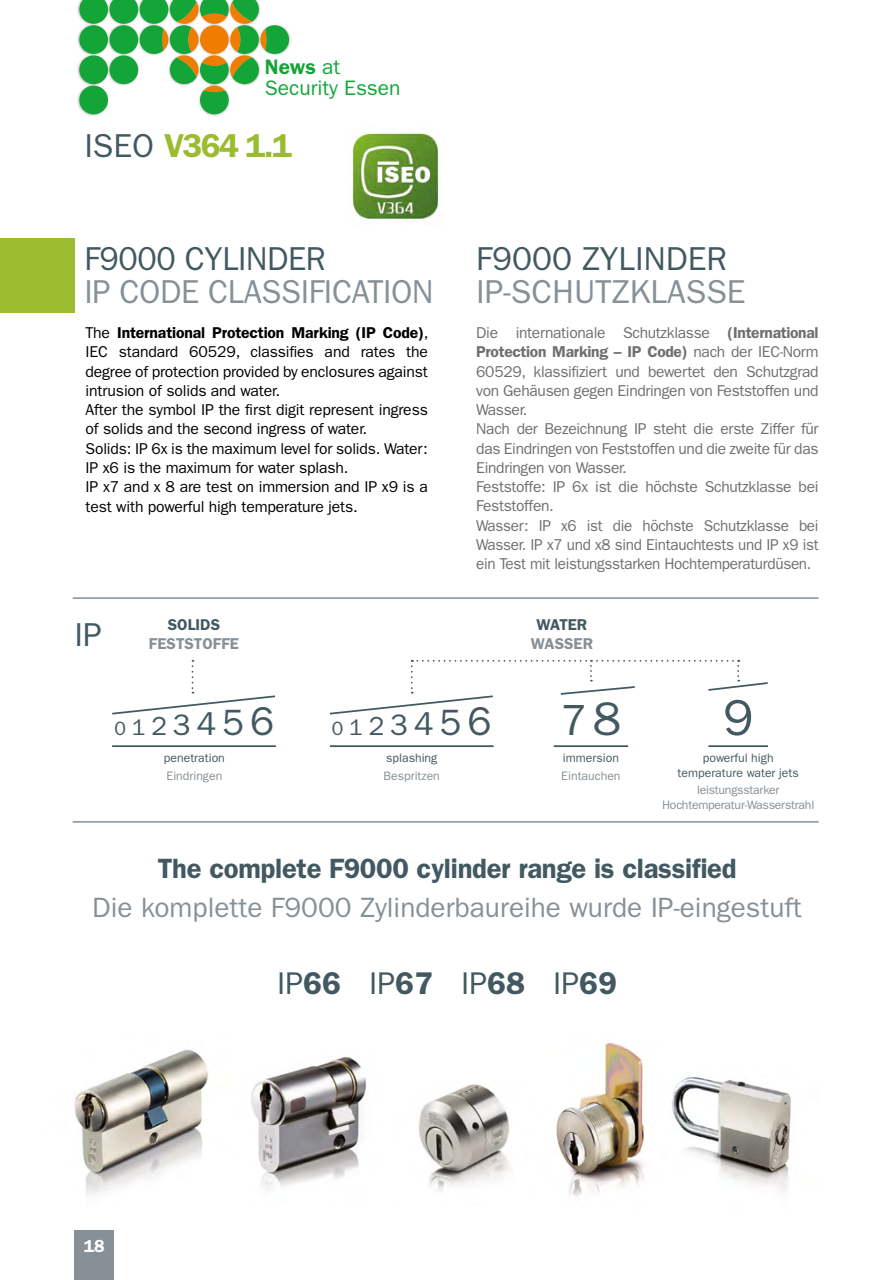
<style>
.page{position:relative;width:893px;height:1280px;background:#fff}
.page>*{position:absolute;margin:0;border:0;box-sizing:border-box;transform-origin:0 0}
.t1{font:50.75px "ITC Franklin Gothic Std";color:#425961}
.t2{font:43.75px "ITC Franklin Gothic Std";color:#425961}
.t3{font:33.25px "ITC Franklin Gothic Std";letter-spacing:-.01em;color:#879096}
.t4{font:33.25px "ITC Franklin Gothic Std";color:#425961}
.t5{font:600 33.25px "ITC Franklin Gothic Std";color:#9abc2e}
.t6{font:31.5px "ITC Franklin Gothic Std";color:#425961}
.t7{font:28px "ITC Franklin Gothic Std";color:#879096}
.t8{font:600 28px "ITC Franklin Gothic Std";letter-spacing:-.01em;color:#425961}
.t9{font:21px/21px "ITC Franklin Gothic Std";color:#13a538}
.t10{font:19.25px "ITC Franklin Gothic Std";color:#425961}
.t11{font:600 17.5px "ITC Franklin Gothic Std";color:#fff}
.t12{font:15.75px/19.2px "ITC Franklin Gothic Std";letter-spacing:-.02em;color:#706f6f}
.t13{font:15.75px/19.2px "ITC Franklin Gothic Std";letter-spacing:-.01em;color:#000}
.t14{font:600 15.75px "ITC Franklin Gothic Std";color:#879096}
.t15{font:600 15.75px "ITC Franklin Gothic Std";color:#425961}
.t16{font:12.25px/14.7px "ITC Franklin Gothic Std";color:#425961;text-align:center}
.t17{font:12.25px/14.7px "ITC Franklin Gothic Std";letter-spacing:-.02em;color:#879096;text-align:center}
.t18{font:12.25px "ITC Franklin Gothic Std";color:#879096}
.s1{font-weight:600}
.s2{font-weight:400;color:#425961}
.s3{font-size:22.75px}
.s4{font-size:26.25px}
.s5{font-size:29.75px}
.s6{font-size:33.25px}
.s7{font-size:36.75px}
.s8{font-size:40.25px}
.s9{font-size:47.25px}
</style>
<div class="page">
<div style="left:74px;top:1230px;width:40px;height:50px;background:#879096"></div>
<img style="left:77px;top:3px;width:214px;height:113px">
<svg style="left:79px;top:0;width:210px;height:114px"></svg>
<hr style="left:112px;top:745px;width:164px;height:2px;background:#425961">
<hr style="left:330px;top:745px;width:164px;height:2px;background:#425961">
<hr style="left:554px;top:745px;width:74px;height:2px;background:#425961">
<hr style="left:708px;top:745px;width:60px;height:2px;background:#425961">
<hr style="left:73px;top:822px;width:746px;height:1px;background:#425961">
<hr style="left:73px;top:598px;width:746px;height:1px;background:#425961">
<svg style="left:112px;top:660px;width:163px;height:55px"></svg>
<svg style="left:330px;top:660px;width:438px;height:55px"></svg>
<img style="left:556px;top:1042px;width:89px;height:155px">
<img style="left:418px;top:1084px;width:94px;height:107px">
<img style="left:671px;top:1077px;width:120px;height:114px">
<img style="left:251px;top:1057px;width:116px;height:132px">
<img style="left:74px;top:1049px;width:135px;height:146px">
<div style="left:0;top:238px;width:74px;height:75px;background:#9abc2e"></div>
<img style="left:351px;top:127px;width:88px;height:98px">
<h3 class="t9" style="left:265px;top:57px;width:137px"><span class="s1">News</span> at<br>Security Essen</h3>
<h3 class="t5" style="left:84px;top:126px;width:209px"><span class="s2">ISEO</span> V364 1.1</h3>
<h3 class="t4" style="left:84px;top:240px;width:243px">F9000 CYLINDER</h3>
<h3 class="t3" style="left:84px;top:273px;width:351px">IP CODE CLASSIFICATION</h3>
<p class="t13" style="left:86px;top:323px;width:345px">The <span class="s1">International Protection Marking (IP Code)</span>, IEC standard 60529, classifies and rates the degree of protection provided by enclosures against intrusion of solids and water.<br>After the symbol IP the fi rst digit represent ingress of solids and the second ingress of water.<br>Solids: IP 6x is the maximum level for solids. Water:<br>IP x6 is the maximum for water splash.<br>IP x7 and x 8 are test on immersion and IP x9 is a test with powerful high temperature jets.</p>
<h3 class="t4" style="left:74px;top:615px;width:29px">IP</h3>
<p class="t15" style="left:168px;top:615px;width:54px">SOLIDS</p>
<p class="t14" style="left:149px;top:634px;width:92px">FESTSTOFFE</p>
<h3 class="t4" style="left:476px;top:240px;width:252px">F9000 ZYLINDER</h3>
<h3 class="t3" style="left:476px;top:273px;width:271px">IP-SCHUTZKLASSE</h3>
<p class="t12" style="left:476px;top:323px;width:344px">Die internationale Schutzklasse <span class="s1">(International Protection Marking – IP Code)</span> nach der IEC-Norm 60529, klassifiziert und bewertet den Schutzgrad von Gehäusen gegen Eindringen von Feststoffen und Wasser.<br>Nach der Bezeichnung IP steht die erste Ziffer für das Eindringen von Feststoffen und die zweite für das Eindringen von Wasser.<br>Feststoffe: IP 6x ist die höchste Schutzklasse bei Feststoffen.<br>Wasser: IP x6 ist die höchste Schutzklasse bei Wasser. IP x7 und x8 sind Eintauchtests und IP x9 ist ein Test mit leistungsstarken Hochtemperaturdüsen.</p>
<p class="t15" style="left:536px;top:615px;width:52px">WATER</p>
<p class="t14" style="left:531px;top:634px;width:64px">WASSER</p>
<p class="t10" style="left:115px;top:717px;width:161px">0 <span class="s3">1</span><span class="s4">2</span><span class="s5">3</span><span class="s6">4</span><span class="s7">5</span><span class="s8">6</span></p>
<p class="t10" style="left:332px;top:717px;width:161px">0 <span class="s3">1</span><span class="s4">2</span><span class="s5">3</span><span class="s6">4</span><span class="s7">5</span><span class="s8">6</span></p>
<p class="t16" style="left:164px;top:751px;width:63px">penetration</p>
<p class="t18" style="left:166px;top:768px;width:57px">Eindringen</p>
<p class="t16" style="left:386px;top:751px;width:53px">splashing</p>
<p class="t18" style="left:384px;top:768px;width:58px">Bespritzen</p>
<h2 class="t2" style="left:561px;top:695px;width:62px">7<span class="s9">8</span></h2>
<h1 class="t1" style="left:723px;top:689px;width:32px">9</h1>
<p class="t16" style="left:563px;top:751px;width:58px">immersion</p>
<p class="t18" style="left:561px;top:768px;width:61px">Eintauchen</p>
<p class="t16" style="left:678px;top:751px;width:123px">powerful high temperature water jets</p>
<p class="t17" style="left:662px;top:783px;width:154px">leistungsstarker<br>Hochtemperatur-Wasserstrahl</p>
<h3 class="t8" style="left:158px;top:852px;width:580px">The complete F9000 cylinder range is classified</h3>
<h3 class="t7" style="left:92px;top:891px;width:711px">Die komplette F9000 Zylinderbaureihe wurde IP-eingestuft</h3>
<p class="t11" style="left:84px;top:1236px;width:22px">18</p>
<h3 class="t6" style="left:277px;top:965px;width:341px">IP<span class="s1">66</span> IP<span class="s1">67</span> IP<span class="s1">68</span> IP<span class="s1">69</span></h3>
</div>
